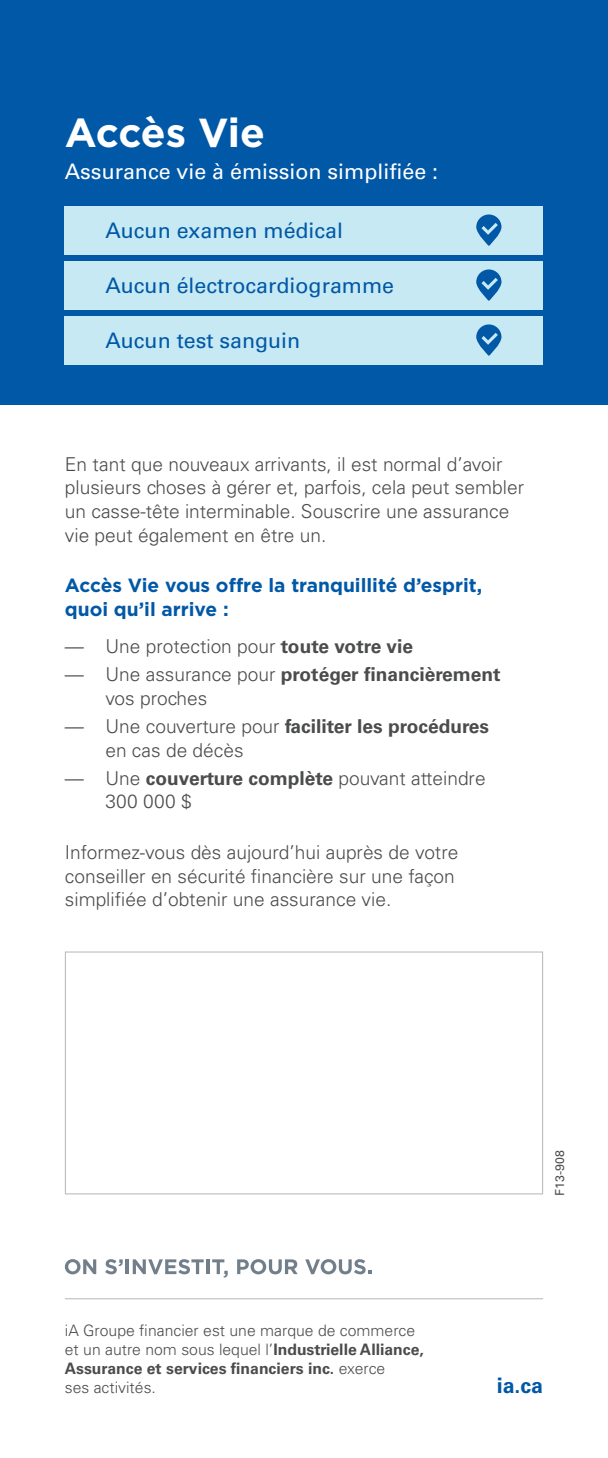
<style>
.page{position:relative;width:608px;height:1458px;background:#fff}
.page>*{position:absolute;margin:0;border:0;box-sizing:border-box;transform-origin:0 0}
.t1{font:700 40.5px "Gotham";letter-spacing:-.015em;color:#fff}
.t2{font:21.38px "Univers";color:#0158a6}
.t3{font:21.38px "Univers";color:#fff}
.t4{font:700 21.38px "Univers";color:#0158a6}
.t5{font:300 19.12px/23.6px "Univers";color:#4b4c4d}
.t6{font:700 19.12px/23.6px "Gotham";color:#0158a6}
.t7{font:300 15.75px/19.1px "Univers";color:#4b4c4d}
.t8{font:12.38px "Univers";color:#4b4c4d}
.s1{font-weight:700}
</style>
<div class="page">
<div style="left:0;top:0;width:608px;height:405px;background:#0158a6"></div>
<svg style="left:65px;top:1259px;width:31px;height:15px"></svg>
<svg style="left:105px;top:1259px;width:18px;height:15px"></svg>
<hr style="left:126px;top:1259px;width:3px;height:15px;background:#727f8a">
<svg style="left:133px;top:1259px;width:71px;height:15px"></svg>
<hr style="left:206px;top:1259px;width:3px;height:15px;background:#727f8a">
<svg style="left:212px;top:1259px;width:16px;height:19px"></svg>
<svg style="left:237px;top:1259px;width:60px;height:15px"></svg>
<svg style="left:305px;top:1259px;width:66px;height:15px"></svg>
<hr style="left:65px;top:1298px;width:478px;height:1px;background:#bcbdc0">
<div style="left:65px;top:951px;width:478px;height:243px;border:1px solid #bcbdc0"></div>
<div style="left:65px;top:206px;width:478px;height:49px;background:#c6e9f4"></div>
<svg style="left:476px;top:214px;width:25px;height:32px"></svg>
<div style="left:65px;top:261px;width:478px;height:49px;background:#c6e9f4"></div>
<svg style="left:476px;top:269px;width:25px;height:32px"></svg>
<div style="left:65px;top:316px;width:478px;height:48px;background:#c6e9f4"></div>
<svg style="left:476px;top:324px;width:25px;height:32px"></svg>
<h1 class="t1" style="left:65px;top:106px;width:201px">Accès Vie</h1>
<p class="t3" style="left:65px;top:159px;width:374px">Assurance vie à émission simplifiée :</p>
<p class="t2" style="left:105px;top:218px;width:239px">Aucun examen médical</p>
<p class="t2" style="left:105px;top:273px;width:290px">Aucun électrocardiogramme</p>
<p class="t2" style="left:105px;top:328px;width:196px">Aucun test sanguin</p>
<p class="t5" style="left:65px;top:452px;width:460px">En tant que nouveaux arrivants, il est normal d’avoir plusieurs choses à gérer et, parfois, cela peut sembler un casse-tête interminable. Souscrire une assurance vie peut également en être un.</p>
<p class="t6" style="left:65px;top:574px;width:419px">Accès Vie vous offre la tranquillité d’esprit, quoi qu’il arrive :</p>
<p class="t5" style="left:65px;top:634px;width:350px">— Une protection pour <span class="s1">toute votre vie</span></p>
<p class="t5" style="left:105px;top:663px;width:396px;text-indent:-41px">— Une assurance pour <span class="s1">protéger financièrement </span>vos proches</p>
<p class="t5" style="left:105px;top:714px;width:385px;text-indent:-41px">— Une couverture pour <span class="s1">faciliter les procédures </span>en cas de décès</p>
<p class="t5" style="left:105px;top:766px;width:381px;text-indent:-41px">— Une <span class="s1">couverture complète</span> pouvant atteindre<br>300 000 $</p>
<p class="t5" style="left:65px;top:840px;width:395px">Informez-vous dès aujourd’hui auprès de votre conseiller en sécurité financière sur une façon simplifiée d’obtenir une assurance vie.</p>
<p class="t7" style="left:65px;top:1321px;width:360px">iA Groupe financier est une marque de commerce et un autre nom sous lequel l’<span class="s1">Industrielle Alliance, Assurance et services financiers inc.</span> exerce<br>ses activités.</p>
<p class="t8" style="left:552px;top:1196px;width:47px;rotate:-90deg">F13-908</p>
<p class="t4" style="left:496px;top:1373px;width:48px">ia.ca</p>
</div>
